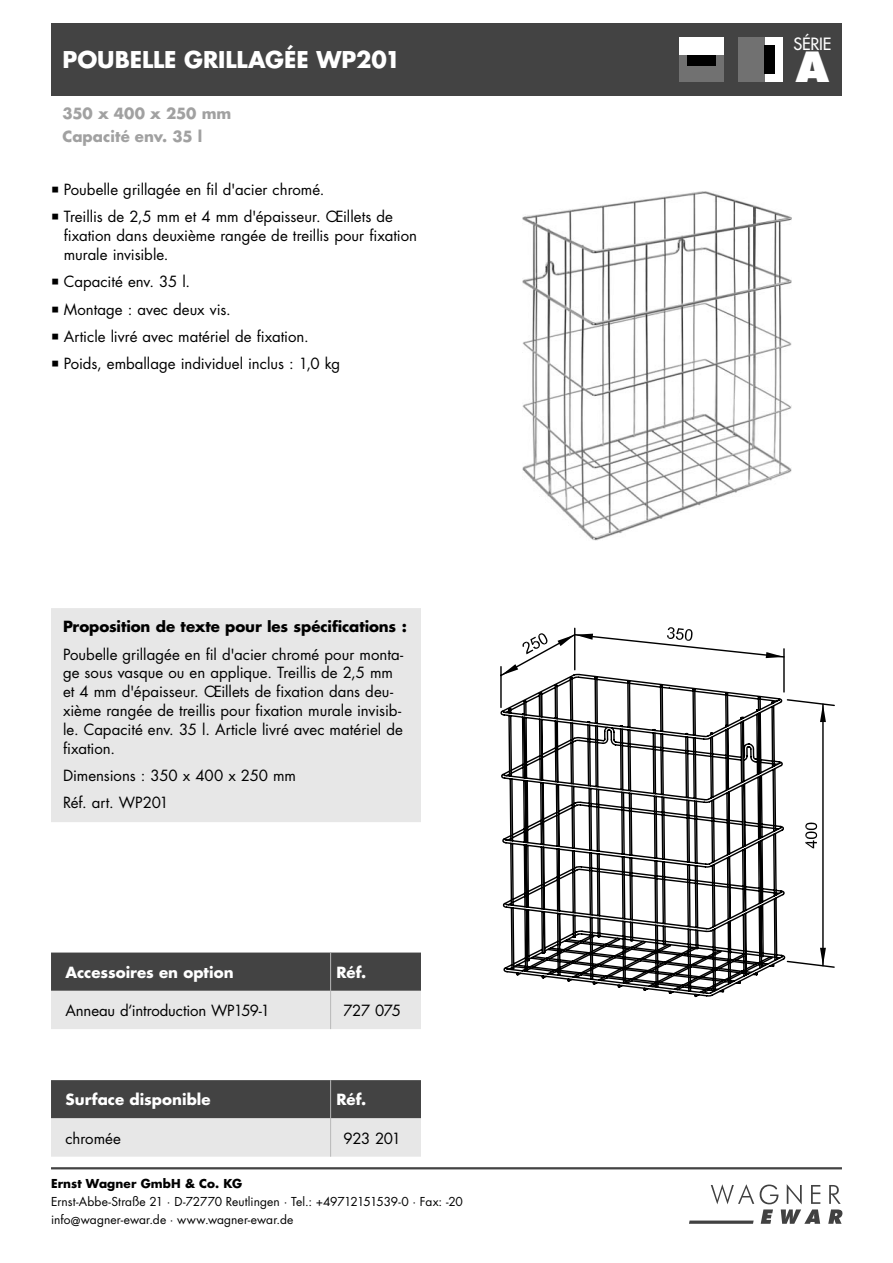
<style>
.page{position:relative;width:893px;height:1263px;background:#fff}
.page>*{position:absolute;margin:0;border:0;box-sizing:border-box;transform-origin:0 0}
.t1{font:800 40.5px "Futura Std";color:#fff}
.t2{font:700 22.5px "Futura Std";color:#fff}
.t3{font:500 16.5px "Futura Std";letter-spacing:-.015em;color:#fff}
.t4{font:15px/18.8px "Futura Std";color:#000}
.t5{font:700 15px "Futura Std";letter-spacing:.005em;color:#fff}
.t6{font:700 15px "Futura Std";letter-spacing:-.005em;color:#000}
.t7{font:700 15px "Futura Std";color:#a1a1a1}
.t8{font:12px/18px "Futura Std";color:#000}
.t9{font:700 12px "Futura Std";letter-spacing:.01em;color:#000}
</style>
<div class="page">
<svg style="left:689px;top:1184px;width:153px;height:40px"></svg>
<hr style="left:51px;top:1167px;width:791px;height:2px;background:#434343">
<div style="left:51px;top:23px;width:791px;height:73px;background:#434343"></div>
<svg style="left:500px;top:709px;width:265px;height:288px"></svg>
<svg style="left:513px;top:709px;width:155px;height:259px"></svg>
<svg style="left:668px;top:699px;width:167px;height:270px"></svg>
<svg style="left:820px;top:948px;width:6px;height:18px"></svg>
<svg style="left:820px;top:704px;width:6px;height:18px"></svg>
<svg style="left:500px;top:627px;width:285px;height:82px"></svg>
<img style="left:523px;top:191px;width:268px;height:349px">
<div style="left:738px;top:37px;width:45px;height:45px;background:#fff"></div>
<div style="left:738px;top:37px;width:26px;height:45px;background:#717171"></div>
<div style="left:764px;top:45px;width:11px;height:28px;background:#000"></div>
<div style="left:679px;top:37px;width:44px;height:45px;background:#fff"></div>
<div style="left:679px;top:55px;width:44px;height:27px;background:#717171"></div>
<div style="left:687px;top:55px;width:28px;height:11px;background:#000"></div>
<svg style="left:51px;top:1080px;width:370px;height:77px;background:#969696"></svg>
<hr style="left:330px;top:1080px;width:1px;height:38px;background:#b8b8b8">
<hr style="left:330px;top:1118px;width:1px;height:39px;background:#b8b8b8">
<svg style="left:51px;top:952px;width:370px;height:77px;background:#959595"></svg>
<hr style="left:330px;top:952px;width:1px;height:39px;background:#b8b8b8">
<hr style="left:330px;top:991px;width:1px;height:38px;background:#b8b8b8">
<div style="left:57px;top:614px;width:358px;height:202px;background:#e7e7e7"></div>
<div style="left:51px;top:608px;width:370px;height:214px;border:12px solid #e7e7e7"></div>
<h2 class="t2" style="left:63px;top:49px;width:340px">POUBELLE GRILLAGÉE WP201</h2>
<p class="t7" style="left:63px;top:106px;width:170px">350 x 400 x 250 mm</p>
<p class="t7" style="left:63px;top:129px;width:141px">Capacité env. 35 l</p>
<p class="t4" style="left:64px;top:177px;width:331px;line-height:27.3px">Poubelle grillagée en fil d'acier chromé.<br>Treillis de 2,5 mm et 4 mm d'épaisseur. Œillets de</p>
<p class="t4" style="left:64px;top:227px;width:355px">fixation dans deuxième rangée de treillis pour fixation murale invisible.</p>
<p class="t4" style="left:64px;top:269px;width:278px;line-height:27.3px">Capacité env. 35 l.<br>Montage : avec deux vis.<br>Article livré avec matériel de fixation.<br>Poids, emballage individuel inclus : 1,0 kg</p>
<p class="t6" style="left:63px;top:620px;width:345px">Proposition de texte pour les spécifications :</p>
<p class="t4" style="left:63px;top:646px;width:342px">Poubelle grillagée en fil d'acier chromé pour monta&shy;ge sous vasque ou en applique. Treillis de 2,5 mm et 4 mm d'épaisseur. Œillets de fixation dans deu&shy;xième rangée de treillis pour fixation murale invisib&shy;le. Capacité env. 35 l. Article livré avec matériel de fixation.</p>
<p class="t4" style="left:63px;top:763px;width:235px;line-height:27.3px">Dimensions : 350 x 400 x 250 mm<br>Réf. art. WP201</p>
<p class="t5" style="left:65px;top:965px;width:170px">Accessoires en option</p>
<p class="t5" style="left:337px;top:965px;width:31px">Réf.</p>
<p class="t4" style="left:65px;top:1002px;width:206px">Anneau d‘introduction WP159-1</p>
<p class="t4" style="left:343px;top:1002px;width:59px">727 075</p>
<p class="t5" style="left:65px;top:1093px;width:147px">Surface disponible</p>
<p class="t5" style="left:337px;top:1093px;width:31px">Réf.</p>
<p class="t4" style="left:65px;top:1130px;width:57px">chromée</p>
<p class="t4" style="left:343px;top:1130px;width:59px">923 201</p>
<p class="t9" style="left:51px;top:1178px;width:193px">Ernst Wagner GmbH &amp; Co. KG</p>
<p class="t8" style="left:51px;top:1193px;width:413px">Ernst-Abbe-Straße 21 · D-72770 Reutlingen · Tel.: +49712151539-0 · Fax: -20 info@wagner-ewar.de · www.wagner-ewar.de</p>
<p class="t3" style="left:793px;top:35px;width:39px">SÉRIE</p>
<h1 class="t1" style="left:796px;top:44px;width:35px">A</h1>
</div>
